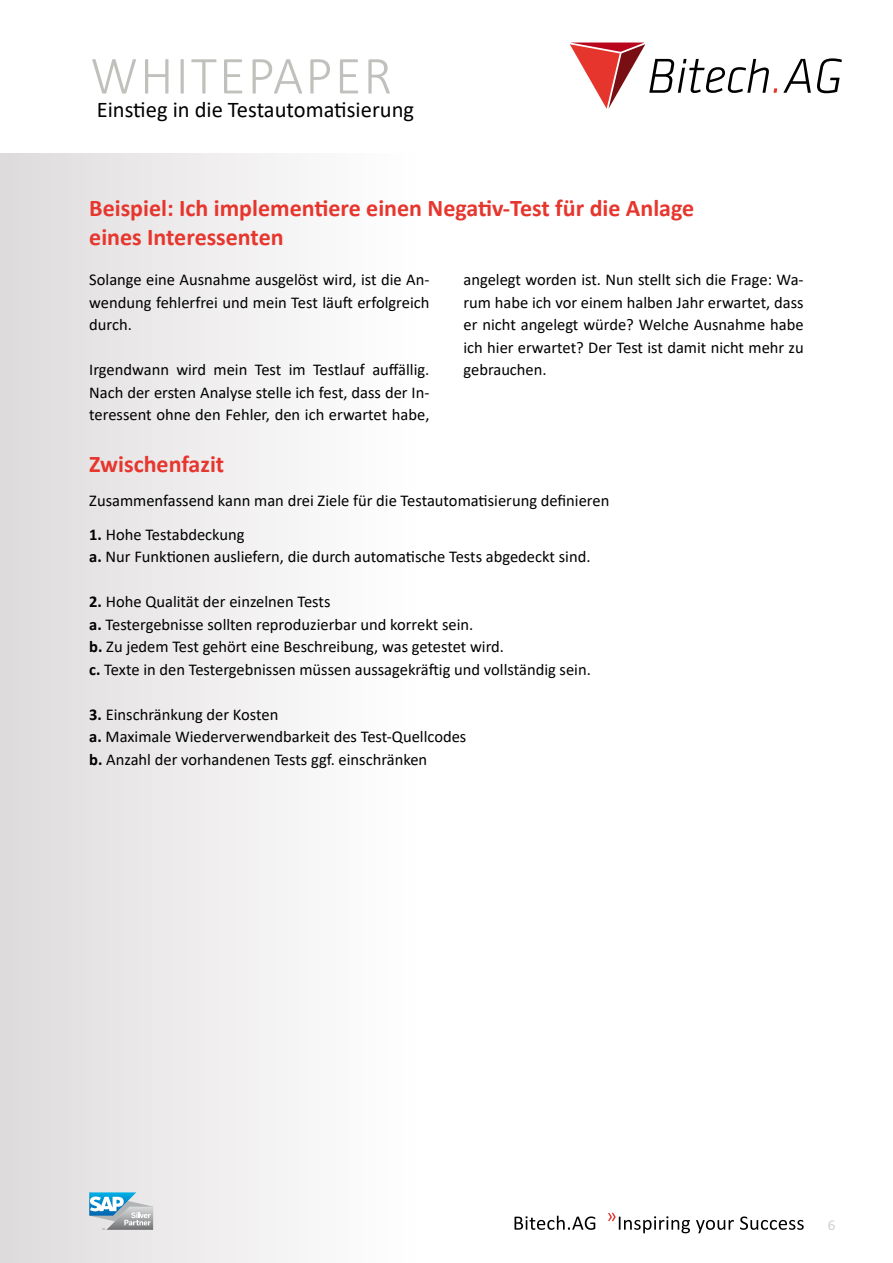
<style>
.page{position:relative;width:893px;height:1263px;background:#fff}
.page>*{position:absolute;margin:0;border:0;box-sizing:border-box;transform-origin:0 0}
.t1{font:300 54px "Calibri";letter-spacing:.04em;color:#c0c1bc}
.t2{font:700 24px/28.8px "Calibri";color:#e6362e}
.t3{font:22.5px "Calibri";color:#000}
.t4{font:16.5px/22.5px "Calibri";color:#000;text-align:justify}
.t5{font:300 15px "Calibri";color:#c0c1bc}
.s1{font-weight:700}
</style>
<div class="page">
<div style="left:0;top:153px;width:425px;height:1110px;background:linear-gradient(to right,#dedbdc,#fff)"></div>
<svg style="left:817px;top:58px;width:25px;height:35px"></svg>
<svg style="left:783px;top:59px;width:28px;height:34px"></svg>
<svg style="left:570px;top:43px;width:207px;height:66px"></svg>
<svg style="left:608px;top:1213px;width:196px;height:20px"></svg>
<svg style="left:514px;top:1216px;width:81px;height:14px"></svg>
<svg style="left:89px;top:1192px;width:64px;height:38px;background:#a2bfcd"></svg>
<h1 class="t1" style="left:90px;top:42px;width:303px">WHITEPAPER</h1>
<h3 class="t3" style="left:97px;top:94px;width:319px">Einstieg in die Testautomatisierung</h3>
<h2 class="t2" style="left:89px;top:193px;width:606px">Beispiel: Ich implementiere einen Negativ-Test für die Anlage eines Interessenten</h2>
<p class="t4" style="left:89px;top:268px;width:342px">Solange eine Ausnahme ausgelöst wird, ist die An&shy;wendung fehlerfrei und mein Test läuft erfolgreich durch.</p>
<p class="t4" style="left:89px;top:358px;width:342px">Irgendwann wird mein Test im Testlauf auffällig.<br>Nach der ersten Analyse stelle ich fest, dass der In&shy;teressent ohne den Fehler, den ich erwartet habe,</p>
<h2 class="t2" style="left:89px;top:450px;width:136px">Zwischenfazit</h2>
<p class="t4" style="left:463px;top:268px;width:342px">angelegt worden ist. Nun stellt sich die Frage: Wa&shy;rum habe ich vor einem halben Jahr erwartet, dass er nicht angelegt würde? Welche Ausnahme habe ich hier erwartet? Der Test ist damit nicht mehr zu gebrauchen.</p>
<p class="t4" style="left:89px;top:489px;width:522px">Zusammenfassend kann man drei Ziele für die Testautomatisierung definieren</p>
<p class="t4" style="left:89px;top:522px;width:503px"><span class="s1">1.</span> Hohe Testabdeckung<br><span class="s1">a.</span> Nur Funktionen ausliefern, die durch automatische Tests abgedeckt sind.</p>
<p class="t4" style="left:89px;top:590px;width:503px;text-align:left"><span class="s1">2.</span> Hohe Qualität der einzelnen Tests<br><span class="s1">a.</span> Testergebnisse sollten reproduzierbar und korrekt sein.<br><span class="s1">b.</span> Zu jedem Test gehört eine Beschreibung, was getestet wird.<br><span class="s1">c.</span> Texte in den Testergebnissen müssen aussagekräftig und vollständig sein.</p>
<p class="t4" style="left:89px;top:702px;width:379px;text-align:left"><span class="s1">3.</span> Einschränkung der Kosten<br><span class="s1">a.</span> Maximale Wiederverwendbarkeit des Test-Quellcodes <span class="s1">b.</span> Anzahl der vorhandenen Tests ggf. einschränken</p>
<p class="t5" style="left:828px;top:1215px;width:9px">6</p>
</div>
